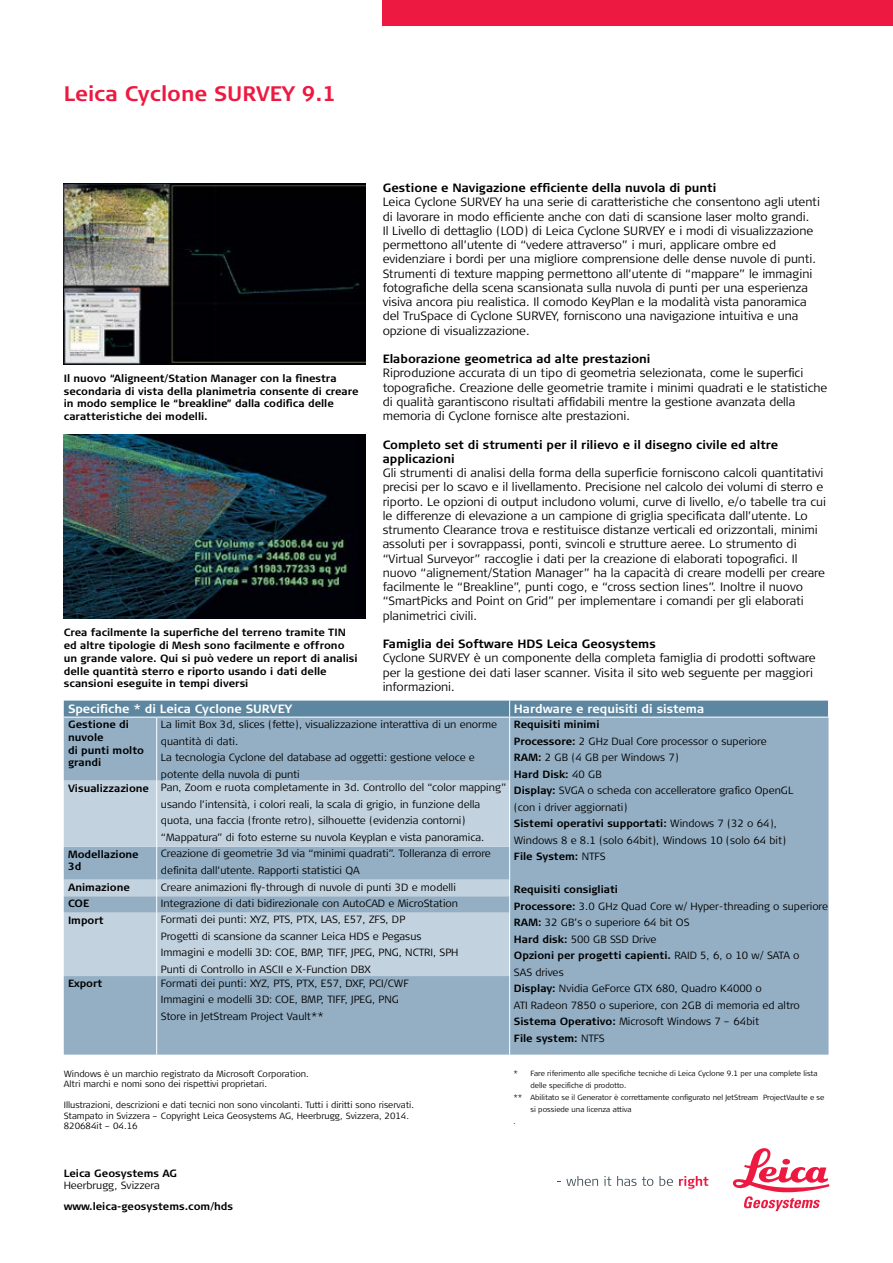
<style>
.page{position:relative;width:893px;height:1263px;background:#fff}
.page>*{position:absolute;margin:0;border:0;box-sizing:border-box;transform-origin:0 0}
.t1{font:700 21px "Signa Column";color:#ed1941}
.t2{font:300 12px/14.2px "Signa Column";color:#000}
.t3{font:700 12px/14.2px "Signa Column";color:#000}
.t4{font:700 12px "Signa Column";color:#fff}
.t5{font:300 10.5px/16.5px "Signa Column";color:#000}
.t6{font:700 10.5px/12.8px "Signa Column";color:#000}
.t7{font:300 9px/10.5px "Signa Column";color:#000}
.t8{font:300 7.5px "Signa Column";color:#000}
.s1{font-weight:700}
</style>
<div class="page">
<div style="left:383px;top:0;width:510px;height:26px;background:#ed1941"></div>
<svg style="left:557px;top:1176px;width:41px;height:10px"></svg>
<svg style="left:604px;top:1176px;width:7px;height:10px"></svg>
<svg style="left:617px;top:1176px;width:36px;height:10px"></svg>
<svg style="left:659px;top:1176px;width:14px;height:10px"></svg>
<svg style="left:679px;top:1176px;width:29px;height:13px"></svg>
<svg style="left:733px;top:1148px;width:96px;height:63px"></svg>
<img style="left:64px;top:183px;width:302px;height:182px">
<div style="left:64px;top:718px;width:764px;height:336px;background:#94afc4"></div>
<svg style="left:64px;top:781px;width:445px;height:195px;background:#b7c9d8"></svg>
<hr style="left:156px;top:717px;width:1px;height:64px;background:#fff">
<hr style="left:156px;top:781px;width:1px;height:66px;background:#fff">
<hr style="left:156px;top:847px;width:1px;height:33px;background:#fff">
<svg style="left:156px;top:880px;width:1px;height:33px"></svg>
<hr style="left:156px;top:913px;width:1px;height:63px;background:#fff">
<div style="left:64px;top:701px;width:765px;height:16px;background:#5d87a1"></div>
<hr style="left:509px;top:717px;width:1px;height:64px;background:#fff">
<hr style="left:509px;top:781px;width:1px;height:66px;background:#fff">
<hr style="left:509px;top:847px;width:1px;height:33px;background:#fff">
<svg style="left:509px;top:880px;width:1px;height:33px"></svg>
<hr style="left:509px;top:913px;width:1px;height:63px;background:#fff">
<hr style="left:156px;top:976px;width:1px;height:78px;background:#fff">
<hr style="left:509px;top:976px;width:1px;height:78px;background:#fff">
<img style="left:64px;top:435px;width:302px;height:183px">
<h1 class="t1" style="left:64px;top:80px;width:274px">Leica Cyclone SURVEY 9.1</h1>
<p class="t3" style="left:383px;top:181px;width:335px">Gestione e Navigazione efficiente della nuvola di punti</p>
<p class="t2" style="left:383px;top:195px;width:439px">Leica Cyclone SURVEY ha una serie di caratteristiche che consentono agli utenti di lavorare in modo efficiente anche con dati di scansione laser molto grandi.<br>Il Livello di dettaglio (LOD) di Leica Cyclone SURVEY e i modi di visualizzazione permettono all’utente di “vedere attraverso” i muri, applicare ombre ed evidenziare i bordi per una migliore comprensione delle dense nuvole di punti.<br>Strumenti di texture mapping permettono all’utente di “mappare” le immagini fotografiche della scena scansionata sulla nuvola di punti per una esperienza visiva ancora piu realistica. Il comodo KeyPlan e la modalità vista panoramica del TruSpace di Cyclone SURVEY, forniscono una navigazione intuitiva e una opzione di visualizzazione.</p>
<p class="t3" style="left:383px;top:352px;width:269px">Elaborazione geometrica ad alte prestazioni</p>
<p class="t2" style="left:383px;top:366px;width:446px">Riproduzione accurata di un tipo di geometria selezionata, come le superfici topografiche. Creazione delle geometrie tramite i minimi quadrati e le statistiche di qualità garantiscono risultati affidabili mentre la gestione avanzata della memoria di Cyclone fornisce alte prestazioni.</p>
<p class="t3" style="left:383px;top:437px;width:397px">Completo set di strumenti per il rilievo e il disegno civile ed altre applicazioni</p>
<p class="t2" style="left:383px;top:466px;width:445px">Gli strumenti di analisi della forma della superficie forniscono calcoli quantitativi precisi per lo scavo e il livellamento. Precisione nel calcolo dei volumi di sterro e riporto. Le opzioni di output includono volumi, curve di livello, e/o tabelle tra cui le differenze di elevazione a un campione di griglia specificata dall’utente. Lo strumento Clearance trova e restituisce distanze verticali ed orizzontali, minimi assoluti per i sovrappassi, ponti, svincoli e strutture aeree. Lo strumento di “Virtual Surveyor” raccoglie i dati per la creazione di elaborati topografici. Il nuovo “alignement/Station Manager” ha la capacità di creare modelli per creare facilmente le “Breakline”, punti cogo, e “cross section lines”. Inoltre il nuovo “SmartPicks and Point on Grid” per implementare i comandi per gli elaborati planimetrici civili.</p>
<p class="t3" style="left:383px;top:637px;width:275px">Famiglia dei Software HDS Leica Geosystems</p>
<p class="t2" style="left:383px;top:651px;width:434px">Cyclone SURVEY è un componente della completa famiglia di prodotti software per la gestione dei dati laser scanner. Visita il sito web seguente per maggiori informazioni.</p>
<p class="t6" style="left:64px;top:372px;width:296px">Il nuovo “Aligneent/Station Manager con la finestra secondaria di vista della planimetria consente di creare in modo semplice le “breakline” dalla codifica delle caratteristiche dei modelli.</p>
<p class="t6" style="left:64px;top:627px;width:295px">Crea facilmente la superfiche del terreno tramite TIN ed altre tipologie di Mesh sono facilmente e offrono un grande valore. Qui si può vedere un report di analisi delle quantità sterro e riporto usando i dati delle scansioni eseguite in tempi diversi</p>
<p class="t4" style="left:68px;top:701px;width:226px">Specifiche * di Leica Cyclone SURVEY</p>
<p class="t4" style="left:514px;top:701px;width:192px">Hardware e requisiti di sistema</p>
<p class="t6" style="left:68px;top:718px;width:78px">Gestione di nuvole<br>di punti molto grandi</p>
<p class="t5" style="left:161px;top:716px;width:338px">La limit Box 3d, slices (fette), visualizzazione interattiva di un enorme quantità di dati.<br>La tecnologia Cyclone del database ad oggetti: gestione veloce e potente della nuvola di punti</p>
<p class="t5" style="left:514px;top:716px;width:281px"><span class="s1">Requisiti minimi<br>Processore:</span> 2 GHz Dual Core processor o superiore <span class="s1">RAM:</span> 2 GB (4 GB per Windows 7)<br><span class="s1">Hard Disk:</span> 40 GB<br><span class="s1">Display:</span> SVGA o scheda con accelleratore grafico OpenGL (con i driver aggiornati)<br><span class="s1">Sistemi operativi supportati:</span> Windows 7 (32 o 64), Windows 8 e 8.1 (solo 64bit), Windows 10 (solo 64 bit)<br><span class="s1">File System:</span> NTFS</p>
<p class="t5" style="left:514px;top:881px;width:316px"><span class="s1">Requisiti consigliati<br>Processore:</span> 3.0 GHz Quad Core w/ Hyper-threading o superiore <span class="s1">RAM:</span> 32 GB’s o superiore 64 bit OS<br><span class="s1">Hard disk:</span> 500 GB SSD Drive<br><span class="s1">Opzioni per progetti capienti.</span> RAID 5, 6, o 10 w/ SATA o<br>SAS drives<br><span class="s1">Display:</span> Nvidia GeForce GTX 680, Quadro K4000 o<br>ATI Radeon 7850 o superiore, con 2GB di memoria ed altro <span class="s1">Sistema Operativo:</span> Microsoft Windows 7 – 64bit<br><span class="s1">File system:</span> NTFS</p>
<p class="t5" style="left:161px;top:780px;width:347px;text-indent:-93px"><span class="s1">Visualizzazione</span> Pan, Zoom e ruota completamente in 3d. Controllo del “color mapping” usando l’intensità, i colori reali, la scala di grigio, in funzione della quota, una faccia (fronte retro), silhouette (evidenzia contorni) “Mappatura” di foto esterne su nuvola Keyplan e vista panoramica.</p>
<p class="t6" style="left:68px;top:848px;width:72px">Modellazione<br>3d</p>
<p class="t5" style="left:161px;top:846px;width:331px">Creazione di geometrie 3d via “minimi quadrati”. Tolleranza di errore definita dall’utente. Rapporti statistici QA</p>
<p class="t6" style="left:68px;top:881px;width:63px">Animazione</p>
<p class="t5" style="left:161px;top:879px;width:297px">Creare animazioni fly-through di nuvole di punti 3D e modelli</p>
<p class="t6" style="left:68px;top:897px;width:23px">COE</p>
<p class="t5" style="left:161px;top:895px;width:299px">Integrazione di dati bidirezionale con AutoCAD e MicroStation</p>
<p class="t6" style="left:68px;top:914px;width:37px">Import</p>
<p class="t5" style="left:161px;top:912px;width:299px">Formati dei punti: XYZ, PTS, PTX, LAS, E57, ZFS, DP<br>Progetti di scansione da scanner Leica HDS e Pegasus Immagini e modelli 3D: COE, BMP, TIFF, JPEG, PNG, NCTRI, SPH Punti di Controllo in ASCII e X-Function DBX</p>
<p class="t6" style="left:68px;top:977px;width:36px">Export</p>
<p class="t5" style="left:161px;top:975px;width:249px">Formati dei punti: XYZ, PTS, PTX, E57, DXF, PCI/CWF<br>Immagini e modelli 3D: COE, BMP, TIFF, JPEG, PNG<br>Store in JetStream Project Vault**</p>
<p class="t7" style="left:64px;top:1069px;width:247px">Windows è un marchio registrato da Microsoft Corporation.<br>Altri marchi e nomi sono dei rispettivi proprietari.</p>
<p class="t7" style="left:64px;top:1100px;width:352px">Illustrazioni, descrizioni e dati tecnici non sono vincolanti. Tutti i diritti sono riservati.<br>Stampato in Svizzera – Copyright Leica Geosystems AG, Heerbrugg, Svizzera, 2014.<br>820684it – 04.16</p>
<p class="t6" style="left:64px;top:1167px;width:115px">Leica Geosystems AG</p>
<p class="t5" style="left:64px;top:1177px;width:98px">Heerbrugg, Svizzera</p>
<p class="t6" style="left:64px;top:1200px;width:171px">www.leica-geosystems.com/hds</p>
<p class="t8" style="left:513px;top:1068px;width:305px">* Fare riferimento alle specifiche tecniche di Leica Cyclone 9.1 per una complete lista</p>
<p class="t8" style="left:530px;top:1080px;width:97px">delle specifiche di prodotto.</p>
<p class="t8" style="left:513px;top:1092px;width:312px">** Abilitato se il Generator è correttamente configurato nel JetStream ProjectVaulte e se</p>
<p class="t8" style="left:530px;top:1104px;width:103px">si possiede una licenza attiva</p>
<p class="t8" style="left:513px;top:1116px;width:4px">.</p>
</div>
